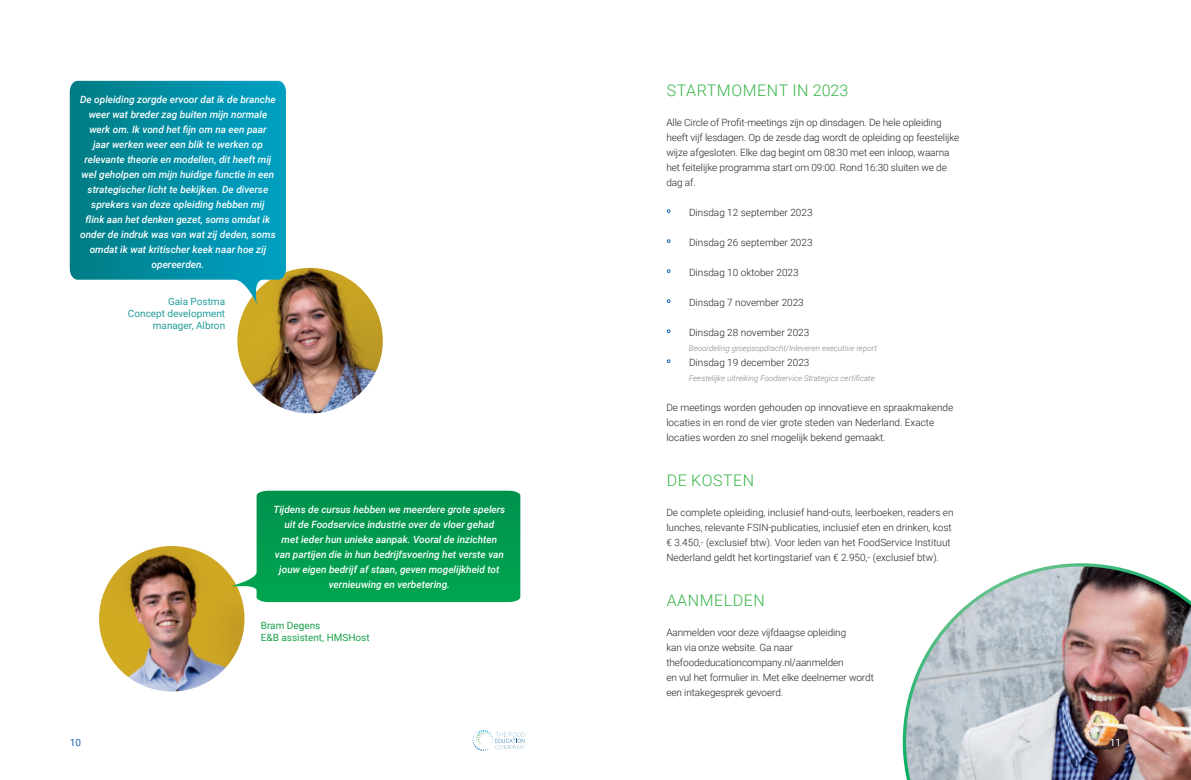
<style>
.page{position:relative;width:1191px;height:780px;background:#fff}
.page>*{position:absolute;margin:0;border:0;box-sizing:border-box;transform-origin:0 0}
.t1{font:300 16px "Roboto";letter-spacing:.035em;color:#3ab54a}
.t2{font:300 10px/15px "Roboto";color:#231f20}
.t3{font:italic 500 10px/15px "Roboto";color:#fff;text-align:center}
.t4{font:10px/12px "Roboto";color:#239d9b;text-align:right}
.t5{font:10px/12px "Roboto";color:#1aa249}
.t6{font:10px "Roboto";color:#1b69b4}
.t7{font:10px "Roboto";color:#fff}
.t8{font:italic 300 8px "Roboto";color:#808285}
.s1{font-size:14px;color:#1b69b4}
</style>
<div class="page">
<svg style="left:472px;top:730px;width:52px;height:20px"></svg>
<img style="left:902px;top:563px;width:289px;height:217px">
<img style="left:237px;top:268px;width:146px;height:146px">
<img style="left:99px;top:546px;width:146px;height:146px">
<svg style="left:70px;top:81px;width:216px;height:223px;background:#1b98aa"></svg>
<svg style="left:230px;top:490px;width:290px;height:112px;background:#18a45d"></svg>
<p class="t3" style="left:80px;top:91px;width:197px">De opleiding zorgde ervoor dat ik de branche weer wat breder zag buiten mijn normale werk om. Ik vond het fijn om na een paar jaar werken weer een blik te werken op relevante theorie en modellen, dit heeft mij wel geholpen om mijn huidige functie in een strategischer licht te bekijken. De diverse sprekers van deze opleiding hebben mij<br>flink aan het denken gezet, soms omdat ik onder de indruk was van wat zij deden, soms omdat ik wat kritischer keek naar hoe zij opereerden.</p>
<p class="t4" style="left:128px;top:295px;width:99px">Gaia Postma<br>Concept development manager, Albron</p>
<p class="t6" style="left:70px;top:735px;width:13px">10</p>
<p class="t3" style="left:273px;top:502px;width:233px">Tijdens de cursus hebben we meerdere grote spelers uit de Foodservice industrie over de vloer gehad<br>met ieder hun unieke aanpak. Vooral de inzichten van partijen die in hun bedrijfsvoering het verste van jouw eigen bedrijf af staan, geven mogelijkheid tot vernieuwing en verbetering.</p>
<p class="t5" style="left:261px;top:619px;width:110px">Bram Degens<br>E&amp;B assistent, HMSHost</p>
<h1 class="t1" style="left:666px;top:79px;width:183px">STARTMOMENT IN 2023</h1>
<p class="t2" style="left:666px;top:115px;width:294px">Alle Circle of Profit-meetings zijn op dinsdagen. De hele opleiding heeft vijf lesdagen. Op de zesde dag wordt de opleiding op feestelijke wijze afgesloten. Elke dag begint om 08:30 met een inloop, waarna het feitelijke programma start om 09:00. Rond 16:30 sluiten we de dag af.</p>
<p class="t2" style="left:666px;top:205px;width:148px"><span class="s1">•</span> Dinsdag 12 september 2023</p>
<p class="t2" style="left:666px;top:235px;width:148px"><span class="s1">•</span> Dinsdag 26 september 2023</p>
<p class="t2" style="left:666px;top:265px;width:134px"><span class="s1">•</span> Dinsdag 10 oktober 2023</p>
<p class="t2" style="left:666px;top:295px;width:139px"><span class="s1">•</span> Dinsdag 7 november 2023</p>
<p class="t2" style="left:666px;top:325px;width:144px"><span class="s1">•</span> Dinsdag 28 november 2023</p>
<p class="t2" style="left:666px;top:355px;width:144px"><span class="s1">•</span> Dinsdag 19 december 2023</p>
<p class="t2" style="left:666px;top:400px;width:288px">De meetings worden gehouden op innovatieve en spraakmakende locaties in en rond de vier grote steden van Nederland. Exacte locaties worden zo snel mogelijk bekend gemaakt.</p>
<h1 class="t1" style="left:666px;top:469px;width:89px">DE KOSTEN</h1>
<p class="t2" style="left:666px;top:505px;width:289px">De complete opleiding, inclusief hand-outs, leerboeken, readers en lunches, relevante FSIN-publicaties, inclusief eten en drinken, kost € 3.450,- (exclusief btw). Voor leden van het FoodService Instituut Nederland geldt het kortingstarief van € 2.950,- (exclusief btw).</p>
<h1 class="t1" style="left:666px;top:589px;width:100px">AANMELDEN</h1>
<p class="t2" style="left:666px;top:625px;width:209px">Aanmelden voor deze vijfdaagse opleiding<br>kan via onze website. Ga naar thefoodeducationcompany.nl/aanmelden<br>en vul het formulier in. Met elke deelnemer wordt een intakegesprek gevoerd.</p>
<p class="t8" style="left:689px;top:343px;width:190px">Beoordeling groepsopdracht/Inleveren executive report</p>
<p class="t8" style="left:689px;top:373px;width:187px">Feestelijke uitreiking Foodservice Strategics certificate</p>
<p class="t7" style="left:1110px;top:735px;width:13px">11</p>
</div>
